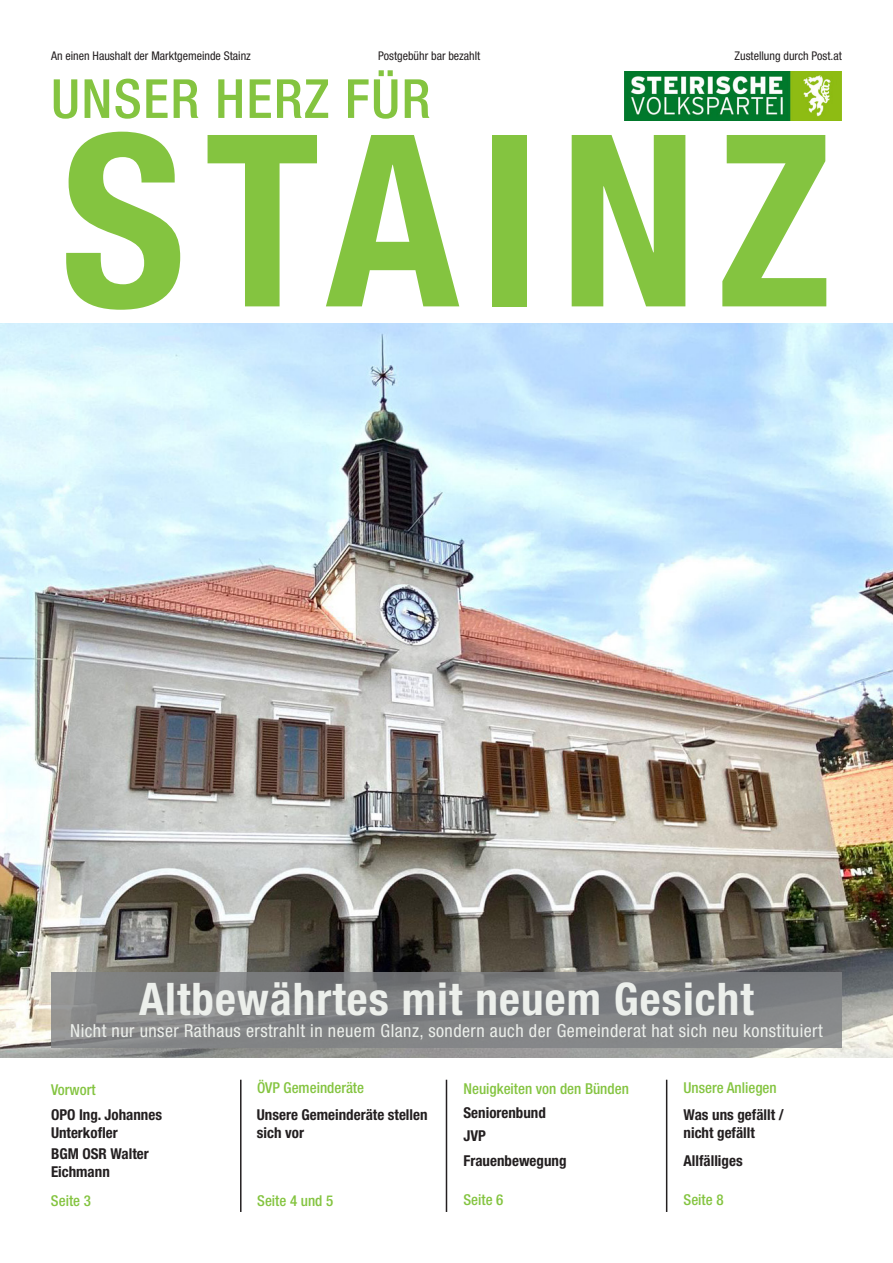
<style>
.page{position:relative;width:893px;height:1263px;background:#fff}
.page>*{position:absolute;margin:0;border:0;box-sizing:border-box;transform-origin:0 0}
.t1{font:700 condensed 240px "Helvetica Neue LT Std";letter-spacing:.08em;color:#84c440}
.t2{font:500 condensed 54px "Helvetica Neue LT Std";letter-spacing:.025em;color:#84c440}
.t3{font:700 condensed 45px "Helvetica Neue LT Std";letter-spacing:.025em;color:#ecefeb}
.t4{font:condensed 18px "Helvetica Neue LT Std";letter-spacing:.025em;color:#ecefeb}
.t5{font:700 condensed 15px/18px "Helvetica Neue LT Std";color:#231f20}
.t6{font:500 condensed 15px "Helvetica Neue LT Std";color:#84c440}
.t7{font:condensed 12px "Helvetica Neue LT Std";color:#231f20}
</style>
<div class="page">
<img style="left:625px;top:71px;width:217px;height:49px">
<hr style="left:240px;top:1080px;width:2px;height:132px;background:#231f20">
<hr style="left:446px;top:1080px;width:1px;height:132px;background:#231f20">
<hr style="left:666px;top:1080px;width:1px;height:132px;background:#231f20">
<img style="left:0;top:323px;width:893px;height:734px">
<svg style="left:51px;top:972px;width:791px;height:76px;fill:#828385"></svg>
<p class="t7" style="left:51px;top:48px;width:201px">An einen Haushalt der Marktgemeinde Stainz</p>
<p class="t7" style="left:378px;top:48px;width:104px">Postgebühr bar bezahlt</p>
<p class="t7" style="left:734px;top:48px;width:109px">Zustellung durch Post.at</p>
<h2 class="t2" style="left:51px;top:67px;width:381px">UNSER HERZ FÜR</h2>
<h1 class="t1" style="left:61px;top:76px;width:773px">STAINZ</h1>
<h3 class="t3" style="left:139px;top:972px;width:616px">Altbewährtes mit neuem Gesicht</h3>
<p class="t4" style="left:70px;top:1021px;width:754px">Nicht nur unser Rathaus erstrahlt in neuem Glanz, sondern auch der Gemeinderat hat sich neu konstituiert</p>
<p class="t6" style="left:51px;top:1080px;width:46px">Vorwort</p>
<p class="t6" style="left:257px;top:1079px;width:108px">ÖVP Gemeinderäte</p>
<p class="t6" style="left:463px;top:1079px;width:167px">Neuigkeiten von den Bünden</p>
<p class="t6" style="left:684px;top:1079px;width:95px">Unsere Anliegen</p>
<p class="t5" style="left:51px;top:1105px;width:113px">OPO Ing. Johannes<br>Unterkofler</p>
<p class="t5" style="left:51px;top:1144px;width:99px">BGM OSR Walter<br>Eichmann</p>
<p class="t5" style="left:257px;top:1105px;width:172px">Unsere Gemeinderäte stellen sich vor</p>
<p class="t5" style="left:463px;top:1102px;width:84px;line-height:22.5px">Seniorenbund<br>JVP</p>
<p class="t5" style="left:463px;top:1151px;width:105px">Frauenbewegung</p>
<p class="t5" style="left:684px;top:1105px;width:102px">Was uns gefällt / nicht gefällt</p>
<p class="t5" style="left:684px;top:1151px;width:61px">Allfälliges</p>
<p class="t6" style="left:51px;top:1191px;width:41px">Seite 3</p>
<p class="t6" style="left:257px;top:1191px;width:78px">Seite 4 und 5</p>
<p class="t6" style="left:463px;top:1190px;width:41px">Seite 6</p>
<p class="t6" style="left:684px;top:1190px;width:41px">Seite 8</p>
</div>
